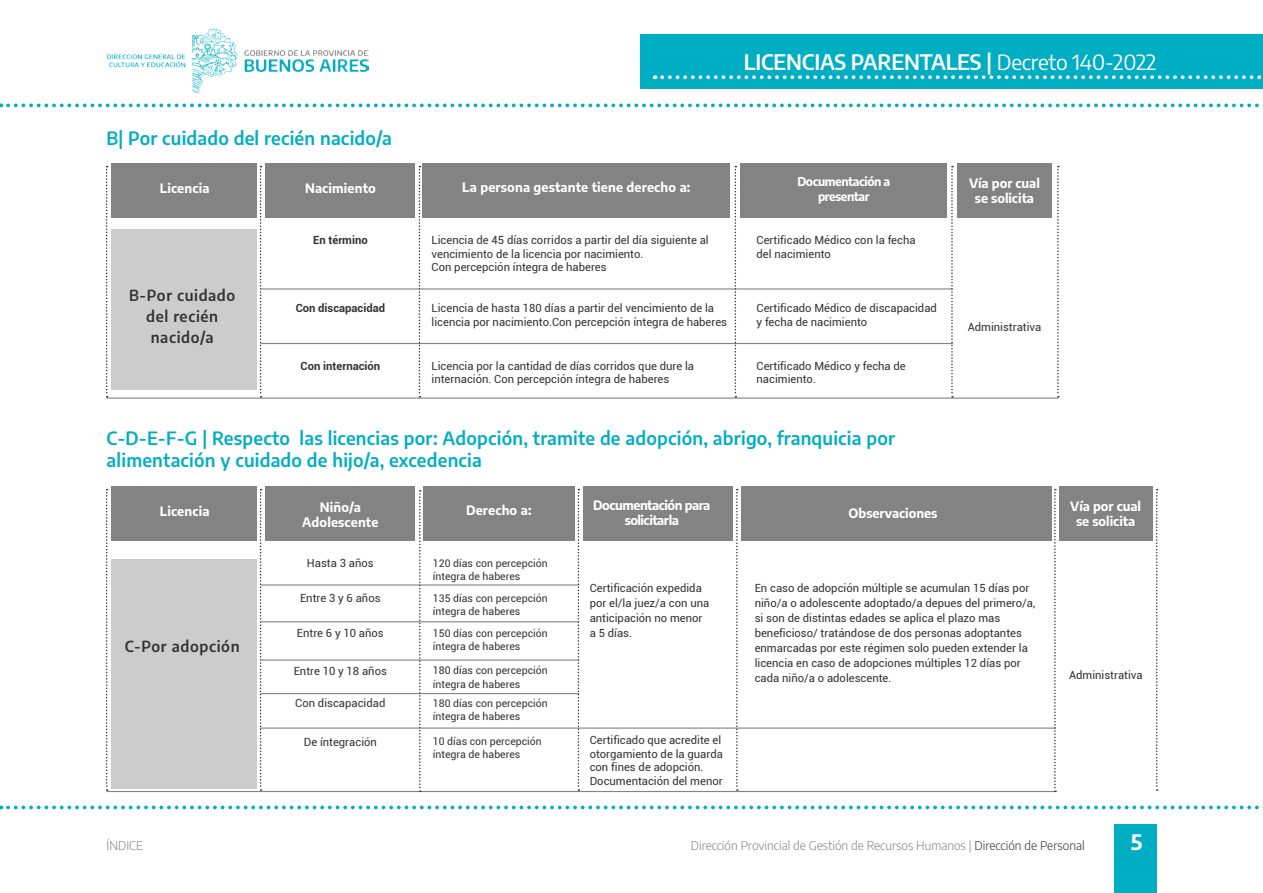
<style>
.page{position:relative;width:1263px;height:893px;background:#fff}
.page>*{position:absolute;margin:0;border:0;box-sizing:border-box;transform-origin:0 0}
.t1{font:600 21px "Encode Sans";letter-spacing:-.01em;color:#fff}
.t2{font:700 21px "Encode Sans";color:#fff}
.t3{font:600 18px/22.5px "Encode Sans";letter-spacing:.01em;color:#00aec3}
.t4{font:600 15px/21px "Encode Sans";letter-spacing:.04em;color:#333;text-align:center}
.t5{font:700 12.75px/15px "Encode Sans";letter-spacing:.005em;color:#fff;text-align:center}
.t6{font:700 12.75px/15px "Encode Sans";letter-spacing:-.04em;color:#fff;text-align:center}
.t7{font:300 12px "Encode Sans";color:#838383}
.t8{font:700 12px/15px "Encode Sans";letter-spacing:-.04em;color:#fff;text-align:center}
.t9{font:11.25px/13.5px "Roboto";color:#333}
.t10{font:700 11.25px "Roboto";color:#333}
.t11{font:10.5px/13.5px "Roboto";color:#333}
.s1{font-weight:400}
.s2{color:#333}
</style>
<div class="page">
<img style="left:107px;top:28px;width:262px;height:65px">
<div style="left:1114px;top:824px;width:43px;height:69px;background:#00aec3"></div>
<div style="left:640px;top:35px;width:623px;height:54px;background:#00aec3"></div>
<svg style="left:662px;top:75px;width:600px;height:4px"></svg>
<svg style="left:8px;top:806px;width:1255px;height:3px"></svg>
<svg style="left:8px;top:104px;width:1255px;height:3px"></svg>
<div style="left:111px;top:229px;width:145px;height:161px;background:#ccc"></div>
<div style="left:422px;top:164px;width:308px;height:54px;background:#838383"></div>
<div style="left:741px;top:164px;width:206px;height:54px;background:#838383"></div>
<div style="left:111px;top:164px;width:145px;height:54px;background:#838383"></div>
<div style="left:266px;top:164px;width:149px;height:54px;background:#838383"></div>
<hr style="left:261px;top:288px;width:692px;height:2px;background:#838383">
<hr style="left:260px;top:343px;width:693px;height:1px;background:#838383">
<hr style="left:107px;top:398px;width:951px;height:1px;background:#838383">
<svg style="left:419px;top:166px;width:1px;height:232px"></svg>
<svg style="left:735px;top:166px;width:1px;height:232px"></svg>
<svg style="left:260px;top:166px;width:2px;height:232px"></svg>
<svg style="left:951px;top:166px;width:2px;height:232px"></svg>
<svg style="left:106px;top:166px;width:2px;height:232px"></svg>
<svg style="left:1057px;top:166px;width:2px;height:232px"></svg>
<div style="left:957px;top:164px;width:95px;height:54px;background:#838383"></div>
<div style="left:111px;top:559px;width:145px;height:229px;background:#ccc"></div>
<div style="left:423px;top:487px;width:151px;height:54px;background:#838383"></div>
<div style="left:583px;top:487px;width:149px;height:54px;background:#838383"></div>
<div style="left:741px;top:487px;width:311px;height:54px;background:#838383"></div>
<div style="left:111px;top:487px;width:145px;height:54px;background:#838383"></div>
<div style="left:265px;top:487px;width:150px;height:54px;background:#838383"></div>
<hr style="left:261px;top:584px;width:318px;height:2px;background:#838383">
<hr style="left:261px;top:621px;width:318px;height:1px;background:#838383">
<hr style="left:261px;top:659px;width:318px;height:2px;background:#838383">
<hr style="left:261px;top:693px;width:318px;height:1px;background:#838383">
<hr style="left:260px;top:727px;width:796px;height:2px;background:#838383">
<hr style="left:107px;top:791px;width:950px;height:1px;background:#838383">
<svg style="left:419px;top:490px;width:2px;height:302px"></svg>
<svg style="left:578px;top:489px;width:1px;height:302px"></svg>
<svg style="left:260px;top:489px;width:2px;height:302px"></svg>
<svg style="left:736px;top:489px;width:2px;height:302px"></svg>
<svg style="left:106px;top:489px;width:2px;height:302px"></svg>
<svg style="left:1156px;top:489px;width:2px;height:302px"></svg>
<div style="left:1059px;top:487px;width:93px;height:54px;background:#838383"></div>
<svg style="left:1054px;top:489px;width:2px;height:303px"></svg>
<h1 class="t1" style="left:744px;top:47px;width:414px">LICENCIAS PARENTALES | <span class="s1">Decreto 140-2022</span></h1>
<h2 class="t3" style="left:107px;top:126px;width:287px">B| Por cuidado del recién nacido/a</h2>
<p class="t5" style="left:305px;top:179px;width:72px">Nacimiento</p>
<p class="t5" style="left:462px;top:178px;width:230px">La persona gestante tiene derecho a:</p>
<p class="t8" style="left:797px;top:173px;width:94px">Documentación a presentar</p>
<p class="t10" style="left:313px;top:232px;width:56px">En término</p>
<p class="t5" style="left:160px;top:180px;width:51px">Licencia</p>
<p class="t9" style="left:756px;top:233px;width:161px">Certificado Médico con la fecha del nacimiento</p>
<p class="t9" style="left:432px;top:233px;width:279px">Licencia de 45 días corridos a partir del día siguiente al vencimiento de la licencia por nacimiento.<br>Con percepción íntegra de haberes</p>
<p class="t9" style="left:432px;top:301px;width:297px">Licencia de hasta 180 días a partir del vencimiento de la licencia por nacimiento.Con percepción íntegra de haberes</p>
<p class="t9" style="left:432px;top:359px;width:264px">Licencia por la cantidad de días corridos que dure la internación. Con percepción íntegra de haberes</p>
<h3 class="t4" style="left:129px;top:284px;width:108px">B-Por cuidado del recién nacido/a</h3>
<p class="t9" style="left:756px;top:301px;width:182px">Certificado Médico de discapacidad y fecha de nacimiento</p>
<p class="t9" style="left:756px;top:359px;width:151px">Certificado Médico y fecha de nacimiento.</p>
<p class="t10" style="left:296px;top:300px;width:91px">Con discapacidad</p>
<p class="t10" style="left:301px;top:358px;width:81px">Con internación</p>
<p class="t5" style="left:969px;top:175px;width:72px">Vía por cual se solicita</p>
<p class="t9" style="left:968px;top:320px;width:75px">Administrativa</p>
<h2 class="t3" style="left:107px;top:426px;width:790px">C-D-E-F-G | Respecto las licencias por: Adopción, tramite de adopción, abrigo, franquicia por alimentación y cuidado de hijo/a, excedencia</h2>
<p class="t5" style="left:302px;top:499px;width:78px">Niño/a<br>Adolescente</p>
<p class="t5" style="left:466px;top:501px;width:67px">Derecho a:</p>
<p class="t6" style="left:593px;top:497px;width:118px">Documentación para solicitarla</p>
<p class="t5" style="left:849px;top:505px;width:90px">Observaciones</p>
<p class="t9" style="left:307px;top:556px;width:68px">Hasta 3 años</p>
<p class="t9" style="left:300px;top:591px;width:82px">Entre 3 y 6 años</p>
<p class="t9" style="left:297px;top:626px;width:88px">Entre 6 y 10 años</p>
<p class="t9" style="left:294px;top:664px;width:95px">Entre 10 y 18 años</p>
<p class="t9" style="left:295px;top:696px;width:92px">Con discapacidad</p>
<p class="t9" style="left:304px;top:734px;width:75px">De íntegración</p>
<p class="t5" style="left:160px;top:503px;width:51px">Licencia</p>
<p class="t11" style="left:433px;top:556px;width:116px">120 días con percepción íntegra de haberes</p>
<p class="t11" style="left:433px;top:591px;width:116px">135 días con percepción íntegra de haberes</p>
<p class="t11" style="left:433px;top:626px;width:116px">150 días con percepción íntegra de haberes</p>
<p class="t11" style="left:433px;top:663px;width:116px">180 días con percepción íntegra de haberes</p>
<p class="t11" style="left:433px;top:696px;width:116px">180 días con percepción íntegra de haberes</p>
<p class="t11" style="left:433px;top:734px;width:111px">10 días con percepción íntegra de haberes</p>
<p class="t9" style="left:590px;top:580px;width:121px;line-height:15px">Certificación expedida por el/la juez/a con una anticipación no menor a 5 días.</p>
<p class="t9" style="left:755px;top:580px;width:282px;line-height:15px">En caso de adopción múltiple se acumulan 15 días por niño/a o adolescente adoptado/a depues del primero/a, si son de distintas edades se aplica el plazo mas beneficioso/ tratándose de dos personas adoptantes enmarcadas por este régimen solo pueden extender la licencia en caso de adopciones múltiples 12 días por cada niño/a o adolescente.</p>
<h3 class="t4" style="left:125px;top:635px;width:116px">C-Por adopción</h3>
<p class="t9" style="left:590px;top:733px;width:135px">Certificado que acredite el otorgamiento de la guarda con fines de adopción.<br>Documentación del menor</p>
<p class="t5" style="left:1070px;top:498px;width:72px">Vía por cual se solicita</p>
<p class="t9" style="left:1069px;top:668px;width:75px">Administrativa</p>
<p class="t7" style="left:107px;top:837px;width:38px">ÍNDICE</p>
<p class="t7" style="left:691px;top:837px;width:395px">Dirección Provincial de Gestión de Recursos Humanos | <span class="s2">Dirección de Personal</span></p>
<h1 class="t2" style="left:1131px;top:827px;width:13px">5</h1>
</div>
